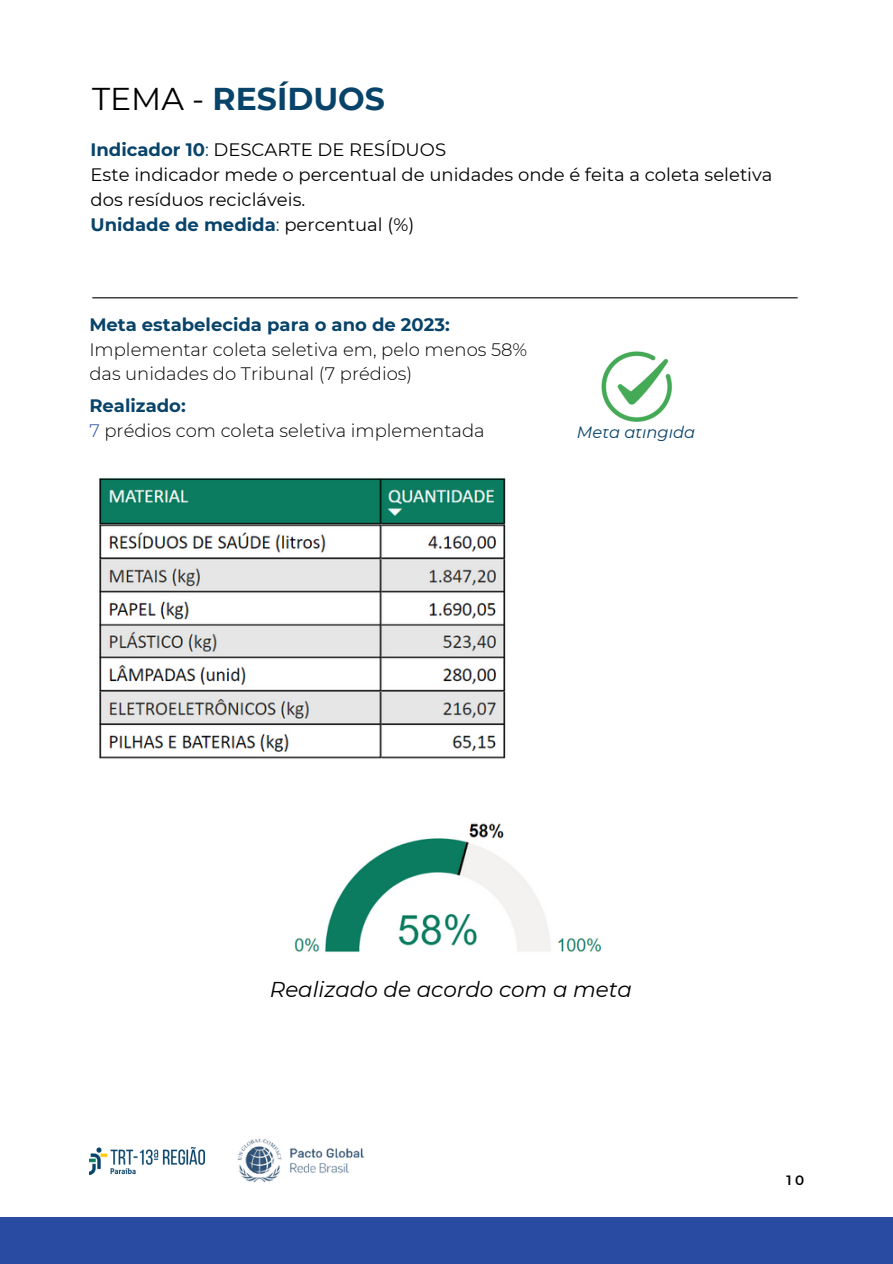
<style>
.page{position:relative;width:893px;height:1264px;background:#fff}
.page>*{position:absolute;margin:0;border:0;box-sizing:border-box;transform-origin:0 0}
.t1{font:700 31.5px "Montserrat";color:#084369}
.t2{font:italic 21.45px "Montserrat";color:#000}
.t3{font:18px/24.8px "Montserrat";color:#000001}
.t4{font:300 18px/24.8px "Montserrat";color:#000001}
.t5{font:700 18px "Montserrat";color:#084369}
.t6{font:italic 16.35px "Montserrat";color:#084369}
.t7{font:600 13.5px "Montserrat";color:#000001}
.s1{font-weight:400;color:#000001}
.s2{font-weight:700;color:#084369}
.s3{color:#084369}
.s4{color:#294ba1}
</style>
<div class="page">
<hr style="left:93px;top:297px;width:704px;height:1px;background:#000">
<div style="left:0;top:1217px;width:892px;height:46px;background:#294ba1"></div>
<img style="left:89px;top:1147px;width:115px;height:27px">
<img style="left:237px;top:1138px;width:127px;height:45px">
<img style="left:294px;top:823px;width:308px;height:130px">
<img style="left:99px;top:477px;width:407px;height:282px">
<img style="left:601px;top:351px;width:71px;height:71px">
<h1 class="t1" style="left:92px;top:79px;width:294px"><span class="s1">TEMA -</span> RESÍDUOS</h1>
<p class="t3" style="left:91px;top:137px;width:683px"><span class="s2">Indicador 10</span><span class="s3">:</span> DESCARTE DE RESÍDUOS<br>Este indicador mede o percentual de unidades onde é feita a coleta seletiva dos resíduos recicláveis.<br><span class="s2">Unidade de medida</span><span class="s3">:</span> percentual (%)</p>
<p class="t5" style="left:89px;top:313px;width:362px">Meta estabelecida para o ano de 2023:</p>
<p class="t4" style="left:89px;top:337px;width:439px">Implementar coleta seletiva em, pelo menos 58% das unidades do Tribunal (7 prédios)</p>
<p class="t4" style="left:89px;top:393px;width:397px"><span class="s2">Realizado:<br></span><span class="s4">7</span> prédios com coleta seletiva implementada</p>
<p class="t6" style="left:577px;top:422px;width:120px">Meta atingida</p>
<p class="t2" style="left:270px;top:975px;width:364px">Realizado de acordo com a meta</p>
<p class="t7" style="left:786px;top:1172px;width:19px">10</p>
</div>
